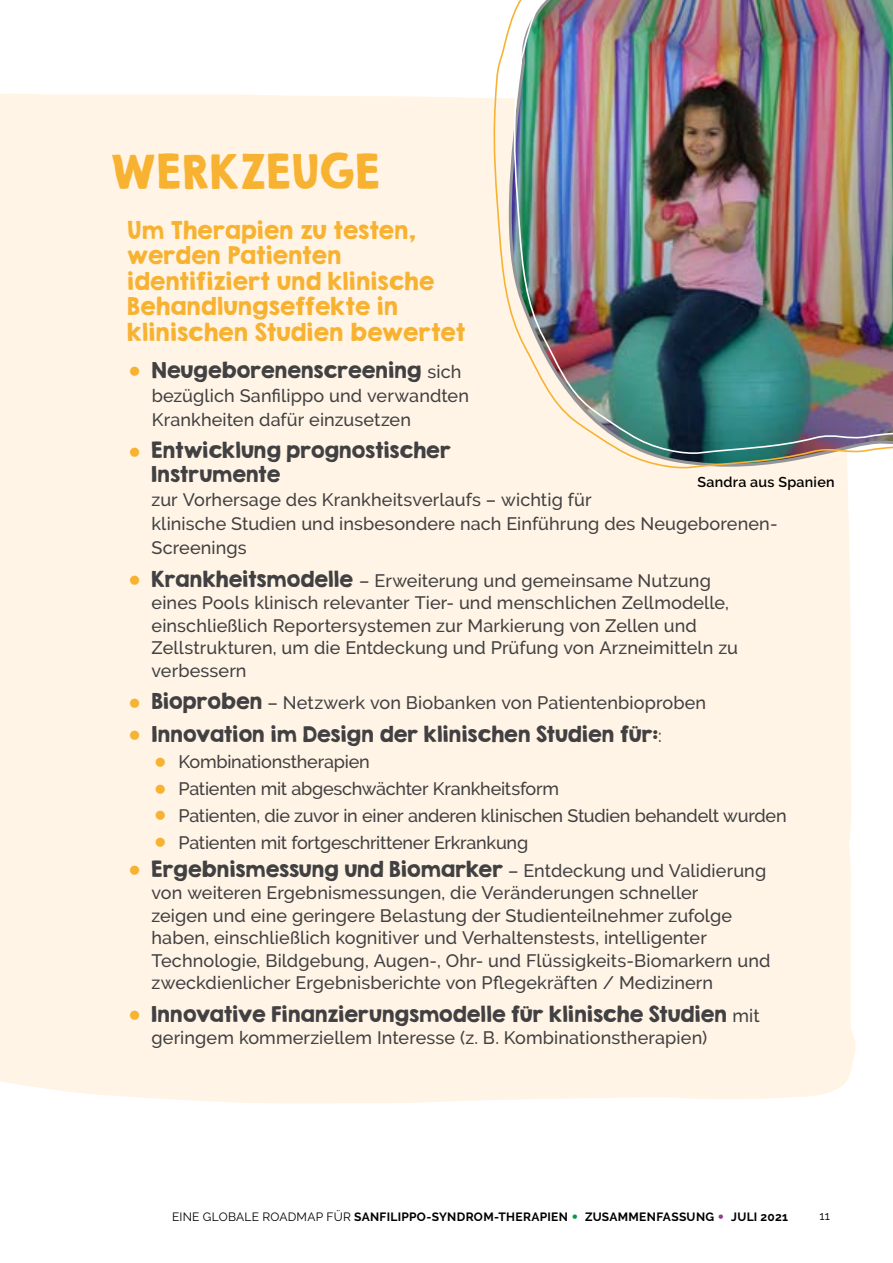
<style>
.page{position:relative;width:893px;height:1263px;background:#fff}
.page>*{position:absolute;margin:0;border:0;box-sizing:border-box;transform-origin:0 0}
.t1{font:42px "KG Second Chances Solid";letter-spacing:.03em;color:#f8b231}
.t2{font:21.75px/25.5px "KG Second Chances Solid";letter-spacing:.02em;color:#f8b231}
.t3{font:19.5px/24px "KG Second Chances Solid";letter-spacing:.01em;color:#414042}
.t4{font:500 18px/22.5px "Raleway";letter-spacing:.005em;color:#414042}
.t5{font:500 18px "Raleway";letter-spacing:-.015em;color:#414042}
.t6{font:600 14.25px "Raleway";letter-spacing:.02em;color:#000}
.t7{font:700 12px "Raleway";letter-spacing:.025em;color:#000}
.t8{font:12px "Raleway";color:#000}
.s1{font-family:"Raleway";font-weight:900;font-size:39px;color:#f8b231}
.s2{font-family:"Raleway";font-weight:500;font-size:18px}
.s3{font-weight:900;font-size:39px;color:#f8b231}
.s4{font-family:"KG Second Chances Solid";font-weight:400;font-size:19.5px}
.s5{font-weight:400}
.s6{font-size:21px;color:#0b9749}
.s7{font-size:21px;color:#913d95}
</style>
<div class="page">
<div style="left:0;top:93px;width:856px;height:1011px;background:#fff4e5"></div>
<img style="left:491px;top:0;width:402px;height:469px">
<h1 class="t1" style="left:111px;top:145px;width:270px">WERKZEUGE</h1>
<p class="t2" style="left:128px;top:217px;width:339px">Um Therapien zu testen, werden Patienten identifiziert und klinische<br>Behandlungseffekte in klinischen Studien bewertet</p>
<p class="t3" style="left:128px;top:357px;width:335px"><span class="s1">•</span> Neugeborenenscreening <span class="s2">sich</span></p>
<p class="t4" style="left:152px;top:383px;width:319px;line-height:24px">bezüglich Sanfilippo und verwandten<br>Krankheiten dafür einzusetzen</p>
<p class="t3" style="left:152px;top:438px;width:301px;text-indent:-24px"><span class="s1">•</span> Entwicklung prognostischer<br>Instrumente</p>
<p class="t4" style="left:152px;top:488px;width:628px;line-height:24px">zur Vorhersage des Krankheitsverlaufs – wichtig für<br>klinische Studien und insbesondere nach Einführung des Neugeborenen-<br>Screenings</p>
<p class="t4" style="left:152px;top:569px;width:588px;text-indent:-24px"><span class="s3">•</span> <span class="s4">Krankheitsmodelle</span> – Erweiterung und gemeinsame Nutzung eines Pools klinisch relevanter Tier- und menschlichen Zellmodelle, einschließlich Reportersystemen zur Markierung von Zellen und Zellstrukturen, um die Entdeckung und Prüfung von Arzneimitteln zu verbessern</p>
<p class="t4" style="left:128px;top:691px;width:580px"><span class="s3">•</span> <span class="s4">Bioproben</span> – Netzwerk von Biobanken von Patientenbioproben</p>
<p class="t3" style="left:128px;top:721px;width:536px"><span class="s1">•</span> Innovation im Design der klinischen Studien für:<span class="s2">:</span></p>
<p class="t5" style="left:153px;top:752px;width:218px"><span class="s3">•</span> Kombinationstherapien</p>
<p class="t5" style="left:153px;top:778px;width:407px"><span class="s3">•</span> Patienten mit abgeschwächter Krankheitsform</p>
<p class="t5" style="left:153px;top:805px;width:635px"><span class="s3">•</span> Patienten, die zuvor in einer anderen klinischen Studien behandelt wurden</p>
<p class="t5" style="left:153px;top:832px;width:377px"><span class="s3">•</span> Patienten mit fortgeschrittener Erkrankung</p>
<p class="t3" style="left:128px;top:857px;width:640px"><span class="s1">•</span> Ergebnismessung und Biomarker <span class="s2">– Entdeckung und Validierung</span></p>
<p class="t4" style="left:152px;top:882px;width:620px">von weiteren Ergebnismessungen, die Veränderungen schneller<br>zeigen und eine geringere Belastung der Studienteilnehmer zufolge haben, einschließlich kognitiver und Verhaltenstests, intelligenter Technologie, Bildgebung, Augen-, Ohr- und Flüssigkeits-Biomarkern und zweckdienlicher Ergebnisberichte von Pflegekräften / Medizinern</p>
<p class="t3" style="left:128px;top:1002px;width:634px"><span class="s1">•</span> Innovative Finanzierungsmodelle für klinische Studien <span class="s2">mit</span></p>
<p class="t4" style="left:152px;top:1027px;width:557px">geringem kommerziellem Interesse (z. B. Kombinationstherapien)</p>
<p class="t6" style="left:697px;top:474px;width:139px">Sandra aus Spanien</p>
<p class="t7" style="left:172px;top:1209px;width:617px"><span class="s5">EINE GLOBALE ROADMAP FÜR</span> SANFILIPPO-SYNDROM-THERAPIEN <span class="s6">•</span> ZUSAMMENFASSUNG <span class="s7">•</span> JULI 2021</p>
<p class="t8" style="left:819px;top:1209px;width:12px">11</p>
</div>
